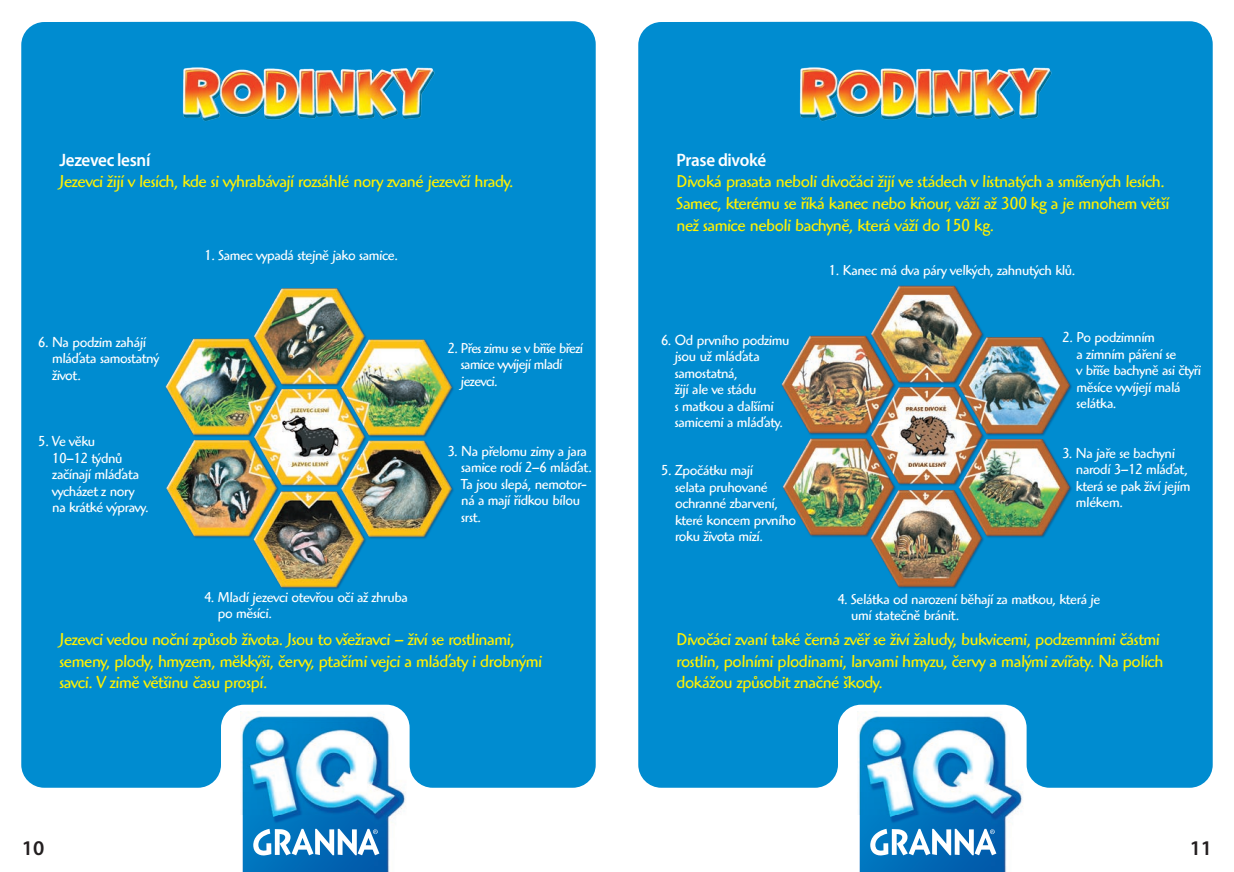
<style>
.page{position:relative;width:1234px;height:872px;background:#fff}
.page>*{position:absolute;margin:0;border:0;box-sizing:border-box;transform-origin:0 0}
.t1{font:600 21px "Myriad Pro";color:#231f20}
.t2{font:18px/21.6px "Highlander Pro ITC";letter-spacing:-.02em;color:#fff101;scale:.95 1}
.t3{font:600 18px "Myriad Pro";letter-spacing:-.02em;color:#fff;scale:.95 1}
.t4{font:15px/16.5px "Highlander Pro ITC";letter-spacing:-.02em;color:#fff;scale:.95 1}
.t5{font:15px/16.5px "Highlander Pro ITC";letter-spacing:-.02em;color:#fff;scale:.93 1}
</style>
<div class="page">
<div style="left:21px;top:21px;width:574px;height:766px;background:#008cd0"></div>
<div style="left:638px;top:21px;width:574px;height:766px;background:#008cd0"></div>
<img style="left:21px;top:283px;width:1192px;height:308px">
<img style="left:797px;top:66px;width:256px;height:56px">
<img style="left:180px;top:66px;width:256px;height:56px">
<img style="left:240px;top:711px;width:166px;height:161px">
<svg style="left:253px;top:828px;width:126px;height:27px"></svg>
<img style="left:857px;top:711px;width:166px;height:161px">
<svg style="left:870px;top:828px;width:126px;height:27px"></svg>
<p class="t3" style="left:60px;top:148px;width:97px">Jezevec lesní</p>
<p class="t2" style="left:60px;top:170px;width:479px">Jezevci žijí v lesích, kde si vyhrabávají rozsáhlé nory zvané jezevčí hrady.</p>
<p class="t4" style="left:52px;top:333px;width:114px;text-indent:-14px">6. Na podzim zahájí mláďata samostatný život.</p>
<p class="t4" style="left:52px;top:433px;width:103px;text-indent:-14px">5. Ve věku<br>10–12 týdnů začínají mláďata vycházet z nory na krátké výpravy.</p>
<p class="t4" style="left:204px;top:246px;width:205px">1. Samec vypadá stejně jako samice.</p>
<p class="t4" style="left:218px;top:588px;width:201px;text-indent:-13px">4. Mladí jezevci otevřou oči až zhruba po měsíci.</p>
<p class="t5" style="left:461px;top:339px;width:133px;text-indent:-13px">2. Přes zimu se v břiše březí samice vyvíjejí mladí jezevci.</p>
<p class="t4" style="left:461px;top:442px;width:139px;text-indent:-13px">3. Na přelomu zimy a jara samice rodí 2–6 mláďat.<br>Ta jsou slepá, nemotor&shy;ná a mají řídkou bílou srst.</p>
<p class="t3" style="left:676px;top:148px;width:96px">Prase divoké</p>
<p class="t2" style="left:676px;top:170px;width:520px">Divoká prasata neboli divočáci žijí ve stádech v listnatých a smíšených lesích.<br>Samec, kterému se říká kanec nebo kňour, váží až 300 kg a je mnohem větší než samice neboli bachyně, která váží do 150 kg.</p>
<p class="t4" style="left:674px;top:331px;width:122px;text-indent:-14px">6. Od prvního podzimu jsou už mláďata samostatná,<br>žijí ale ve stádu<br>s matkou a dalšími samicemi a mláďaty.</p>
<p class="t4" style="left:675px;top:461px;width:129px;text-indent:-14px">5. Zpočátku mají<br>selata pruhované ochranné zbarvení, které koncem prvního roku života mizí.</p>
<p class="t4" style="left:828px;top:261px;width:261px">1. Kanec má dva páry velkých, zahnutých klů.</p>
<p class="t4" style="left:1076px;top:329px;width:132px;text-indent:-14px">2. Po podzimním<br>a zimním páření se<br>v břiše bachyně asi čtyři měsíce vyvíjejí malá selátka.</p>
<p class="t4" style="left:1075px;top:444px;width:122px;text-indent:-13px">3. Na jaře se bachyni narodí 3–12 mláďat, která se pak živí jejím mlékem.</p>
<p class="t4" style="left:850px;top:590px;width:264px;text-indent:-13px">4. Selátka od narození běhají za matkou, která je umí statečně bránit.</p>
<p class="t2" style="left:60px;top:628px;width:509px">Jezevci vedou noční způsob života. Jsou to všežravci – živí se rostlinami, semeny, plody, hmyzem, měkkýši, červy, ptačími vejci a mláďaty i drobnými savci. V zimě většinu času prospí.</p>
<p class="t2" style="left:676px;top:628px;width:514px">Divočáci zvaní také černá zvěř se živí žaludy, bukvicemi, podzemními částmi rostlin, polními plodinami, larvami hmyzu, červy a malými zvířaty. Na polích dokážou způsobit značné škody.</p>
<h1 class="t1" style="left:22px;top:835px;width:24px">10</h1>
<h1 class="t1" style="left:1189px;top:835px;width:24px">11</h1>
</div>
